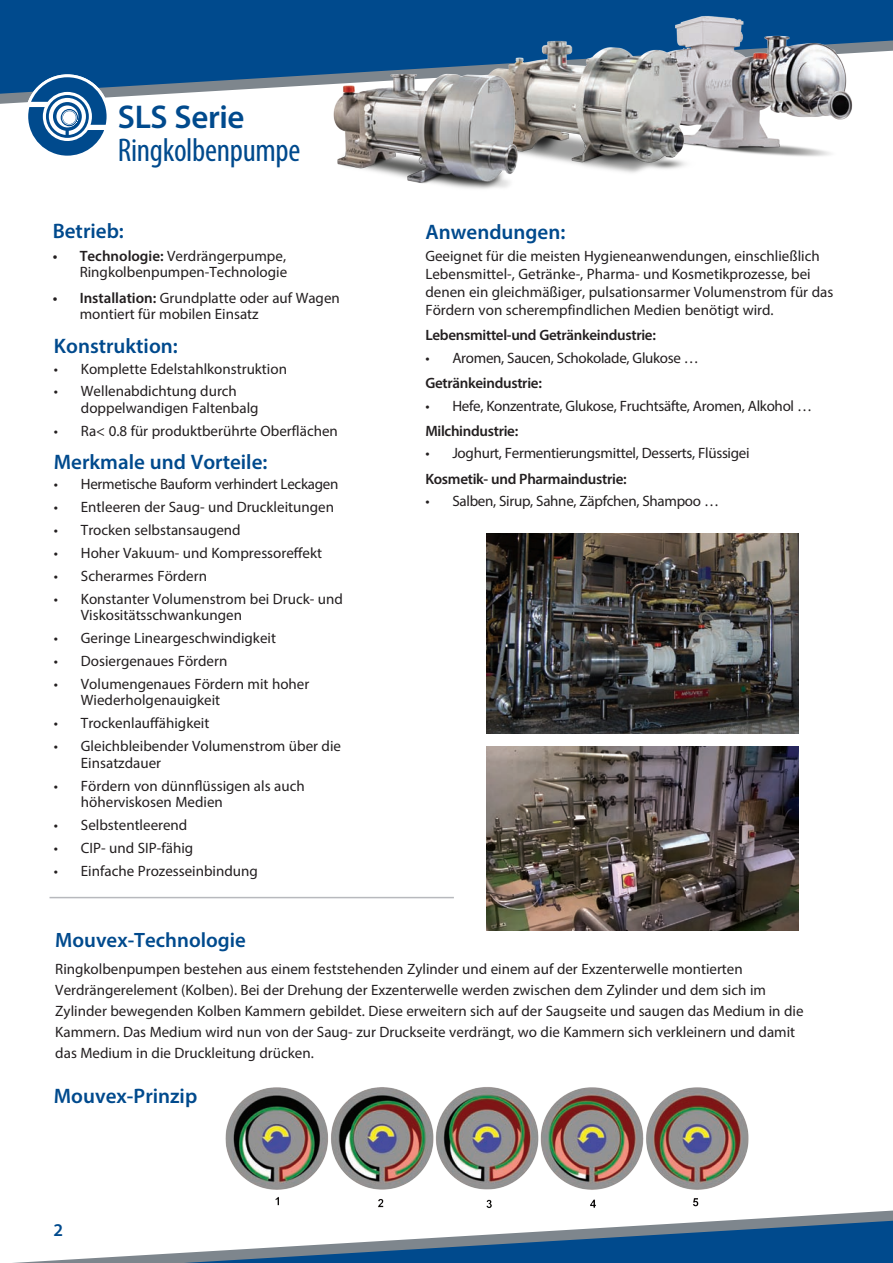
<style>
.page{position:relative;width:893px;height:1263px;background:#fff}
.page>*{position:absolute;margin:0;border:0;box-sizing:border-box;transform-origin:0 0}
.t1{font:condensed 33px "Myriad Pro";letter-spacing:-.01em;color:#004a8d}
.t2{font:600 33px "Myriad Pro";letter-spacing:-.01em;color:#004a8d}
.t3{font:600 21px "Myriad Pro";color:#004a8d}
.t4{font:600 20.85px "Myriad Pro";color:#004a8d}
.t5{font:600 18px "Myriad Pro";color:#004a8d}
.t6{font:15px/16.5px "Myriad Pro";color:#231f20}
.t7{font:15px "Myriad Pro";letter-spacing:-.02em;color:#231f20}
.t8{font:600 15px "Myriad Pro";letter-spacing:-.02em;color:#231f20}
.s1{font-weight:600}
</style>
<div class="page">
<img style="left:486px;top:746px;width:312px;height:185px">
<img style="left:487px;top:533px;width:312px;height:201px">
<img style="left:225px;top:1087px;width:524px;height:121px">
<div style="left:0;top:0;width:893px;height:41px;background:#004a8d"></div>
<svg style="left:0;top:41px;width:893px;height:63px;fill:#004a8d"></svg>
<svg style="left:13px;top:1210px;width:880px;height:53px"></svg>
<hr style="left:50px;top:897px;width:404px;height:1px;background:#b7b9bd">
<img style="left:718px;top:11px;width:147px;height:146px">
<img style="left:457px;top:6px;width:261px;height:167px">
<img style="left:276px;top:38px;width:274px;height:151px">
<div style="left:25px;top:74px;width:84px;height:85px;background:#fff;border-radius:50%"></div>
<svg style="left:28px;top:77px;width:79px;height:79px"></svg>
<h1 class="t2" style="left:118px;top:96px;width:128px">SLS Serie</h1>
<h1 class="t1" style="left:118px;top:130px;width:184px">Ringkolbenpumpe</h1>
<h2 class="t3" style="left:53px;top:217px;width:73px">Betrieb:</h2>
<p class="t6" style="left:53px;top:247px;width:236px;text-align:right"><span class="s1">• Technologie:</span> Verdrängerpumpe,<br>Ringkolbenpumpen-Technologie</p>
<p class="t6" style="left:80px;top:289px;width:262px;text-indent:-27px"><span class="s1">• Installation:</span> Grundplatte oder auf Wagen montiert für mobilen Einsatz</p>
<h2 class="t3" style="left:54px;top:332px;width:125px">Konstruktion:</h2>
<p class="t6" style="left:54px;top:360px;width:235px">• Komplette Edelstahlkonstruktion</p>
<p class="t6" style="left:81px;top:383px;width:179px;text-indent:-27px">• Wellenabdichtung durch doppelwandigen Faltenbalg</p>
<p class="t6" style="left:54px;top:422px;width:285px">• Ra&lt; 0.8 für produktberührte Oberflächen</p>
<h2 class="t3" style="left:54px;top:448px;width:215px">Merkmale und Vorteile:</h2>
<p class="t7" style="left:54px;top:475px;width:286px">• Hermetische Bauform verhindert Leckagen</p>
<p class="t6" style="left:54px;top:499px;width:282px">• Entleeren der Saug- und Druckleitungen</p>
<p class="t6" style="left:54px;top:522px;width:188px">• Trocken selbstansaugend</p>
<p class="t6" style="left:54px;top:544px;width:270px">• Hoher Vakuum- und Kompressoreffekt</p>
<p class="t6" style="left:54px;top:567px;width:155px">• Scherarmes Fördern</p>
<p class="t6" style="left:81px;top:590px;width:263px;text-indent:-27px">• Konstanter Volumenstrom bei Druck- und<br>Viskositätsschwankungen</p>
<p class="t6" style="left:54px;top:630px;width:224px">• Geringe Lineargeschwindigkeit</p>
<p class="t6" style="left:54px;top:652px;width:175px">• Dosiergenaues Fördern</p>
<p class="t6" style="left:81px;top:675px;width:230px;text-indent:-27px">• Volumengenaues Fördern mit hoher<br>Wiederholgenauigkeit</p>
<p class="t6" style="left:54px;top:715px;width:157px">• Trockenlauffähigkeit</p>
<p class="t6" style="left:81px;top:738px;width:262px;text-indent:-27px">• Gleichbleibender Volumenstrom über die<br>Einsatzdauer</p>
<p class="t6" style="left:81px;top:777px;width:225px;text-indent:-27px">• Fördern von dünnflüssigen als auch höherviskosen Medien</p>
<p class="t6" style="left:54px;top:816px;width:135px">• Selbstentleerend</p>
<p class="t6" style="left:54px;top:839px;width:141px">• CIP- und SIP-fähig</p>
<p class="t6" style="left:54px;top:862px;width:205px">• Einfache Prozesseinbindung</p>
<h2 class="t3" style="left:425px;top:218px;width:141px">Anwendungen:</h2>
<p class="t6" style="left:425px;top:247px;width:409px;line-height:18px">Geeignet für die meisten Hygieneanwendungen, einschließlich Lebensmittel-, Getränke-, Pharma- und Kosmetikprozesse, bei denen ein gleichmäßiger, pulsationsarmer Volumenstrom für das Fördern von scherempfindlichen Medien benötigt wird.</p>
<p class="t8" style="left:425px;top:325px;width:232px">Lebensmittel-und Getränkeindustrie:</p>
<p class="t7" style="left:425px;top:348px;width:275px">• Aromen, Saucen, Schokolade, Glukose …</p>
<p class="t8" style="left:425px;top:373px;width:118px">Getränkeindustrie:</p>
<p class="t7" style="left:425px;top:396px;width:388px">• Hefe, Konzentrate, Glukose, Fruchtsäfte, Aromen, Alkohol …</p>
<p class="t8" style="left:425px;top:421px;width:94px">Milchindustrie:</p>
<p class="t7" style="left:425px;top:444px;width:326px">• Joghurt, Fermentierungsmittel, Desserts, Flüssigei</p>
<p class="t8" style="left:425px;top:469px;width:203px">Kosmetik- und Pharmaindustrie:</p>
<p class="t7" style="left:425px;top:492px;width:295px">• Salben, Sirup, Sahne, Zäpfchen, Shampoo …</p>
<h3 class="t4" style="left:55px;top:926px;width:192px">Mouvex-Technologie</h3>
<p class="t6" style="left:55px;top:958px;width:750px;line-height:21px">Ringkolbenpumpen bestehen aus einem feststehenden Zylinder und einem auf der Exzenterwelle montierten Verdrängerelement (Kolben). Bei der Drehung der Exzenterwelle werden zwischen dem Zylinder und dem sich im Zylinder bewegenden Kolben Kammern gebildet. Diese erweitern sich auf der Saugseite und saugen das Medium in die Kammern. Das Medium wird nun von der Saug- zur Druckseite verdrängt, wo die Kammern sich verkleinern und damit das Medium in die Druckleitung drücken.</p>
<h2 class="t3" style="left:54px;top:1082px;width:145px">Mouvex-Prinzip</h2>
<p class="t5" style="left:53px;top:1218px;width:11px">2</p>
</div>
